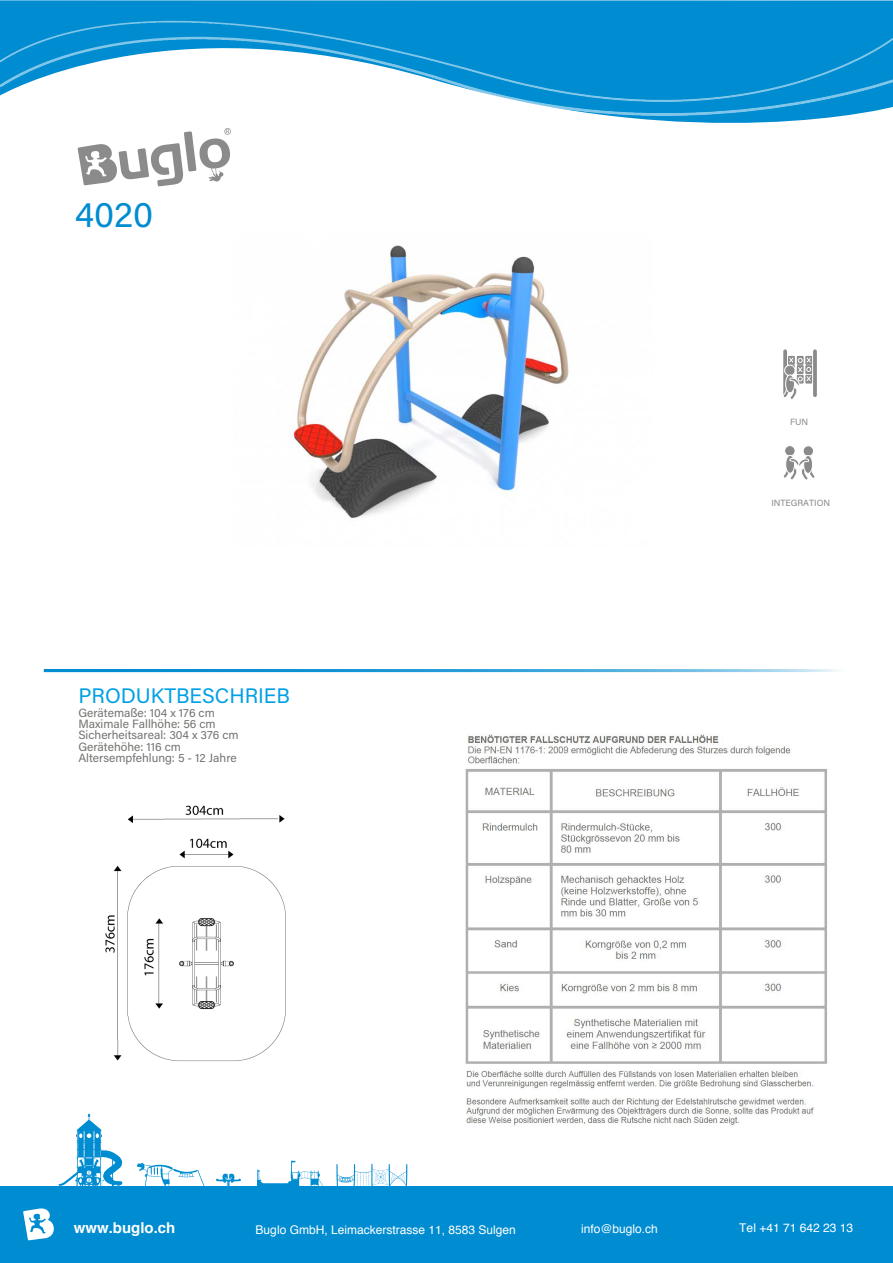
<style>
.page{position:relative;width:893px;height:1263px;background:#fff}
.page>*{position:absolute;margin:0;border:0;box-sizing:border-box;transform-origin:0 0}
.t1{font:36px "Acumin Pro";color:#008cd1}
.t2{font:21px "Acumin Pro";color:#00a1e3}
.t3{font:700 15px "Helvetica";color:#fff}
.t4{font:12px/11.2px "Acumin Pro";color:#737370}
.t5{font:12px "Helvetica";color:#fff}
.t6{font:9px "Acumin Pro";color:#8a8a8a}
</style>
<div class="page">
<img style="left:290px;top:245px;width:279px;height:273px">
<svg style="left:0;top:0;width:893px;height:123px;fill:#008cd1"></svg>
<img style="left:0;top:102px;width:893px;height:14px">
<img style="left:0;top:21px;width:893px;height:81px">
<hr style="left:44px;top:669px;width:807px;height:3px;background:#008cd1">
<div style="left:0;top:1186px;width:893px;height:77px;background:#008cd1"></div>
<svg style="left:257px;top:1161px;width:66px;height:25px"></svg>
<svg style="left:216px;top:1173px;width:25px;height:13px"></svg>
<svg style="left:336px;top:1163px;width:72px;height:23px"></svg>
<svg style="left:59px;top:1113px;width:63px;height:73px"></svg>
<svg style="left:137px;top:1163px;width:68px;height:23px"></svg>
<svg style="left:23px;top:1208px;width:31px;height:32px"></svg>
<img style="left:74px;top:119px;width:160px;height:68px">
<img style="left:465px;top:734px;width:362px;height:393px">
<div style="left:784px;top:445px;width:11px;height:11px;background:#8a8a8a;border:1px solid #fff;border-radius:50%"></div>
<div style="left:803px;top:445px;width:11px;height:12px;background:#8a8a8a;border:1px solid #fff;border-radius:50%"></div>
<svg style="left:783px;top:457px;width:32px;height:23px"></svg>
<svg style="left:783px;top:351px;width:4px;height:4px"></svg>
<hr style="left:813px;top:351px;width:4px;height:44px;background:#919191">
<svg style="left:783px;top:355px;width:29px;height:44px"></svg>
<img style="left:105px;top:805px;width:181px;height:257px">
<h1 class="t1" style="left:75px;top:190px;width:80px">4020</h1>
<h2 class="t2" style="left:78px;top:681px;width:213px">PRODUKTBESCHRIEB</h2>
<p class="t4" style="left:78px;top:706px;width:162px">Gerätemaße: 104 x 176 cm<br>Maximale Fallhöhe: 56 cm<br>Sicherheitsareal: 304 x 376 cm<br>Gerätehöhe: 116 cm<br>Altersempfehlung: 5 - 12 Jahre</p>
<p class="t6" style="left:790px;top:416px;width:20px">FUN</p>
<p class="t6" style="left:771px;top:497px;width:60px">INTEGRATION</p>
<p class="t3" style="left:74px;top:1216px;width:103px">www.buglo.ch</p>
<p class="t5" style="left:256px;top:1220px;width:262px">Buglo GmbH, Leimackerstrasse 11, 8583 Sulgen</p>
<p class="t5" style="left:581px;top:1220px;width:78px">info@buglo.ch</p>
<p class="t5" style="left:739px;top:1219px;width:115px">Tel +41 71 642 23 13</p>
</div>
